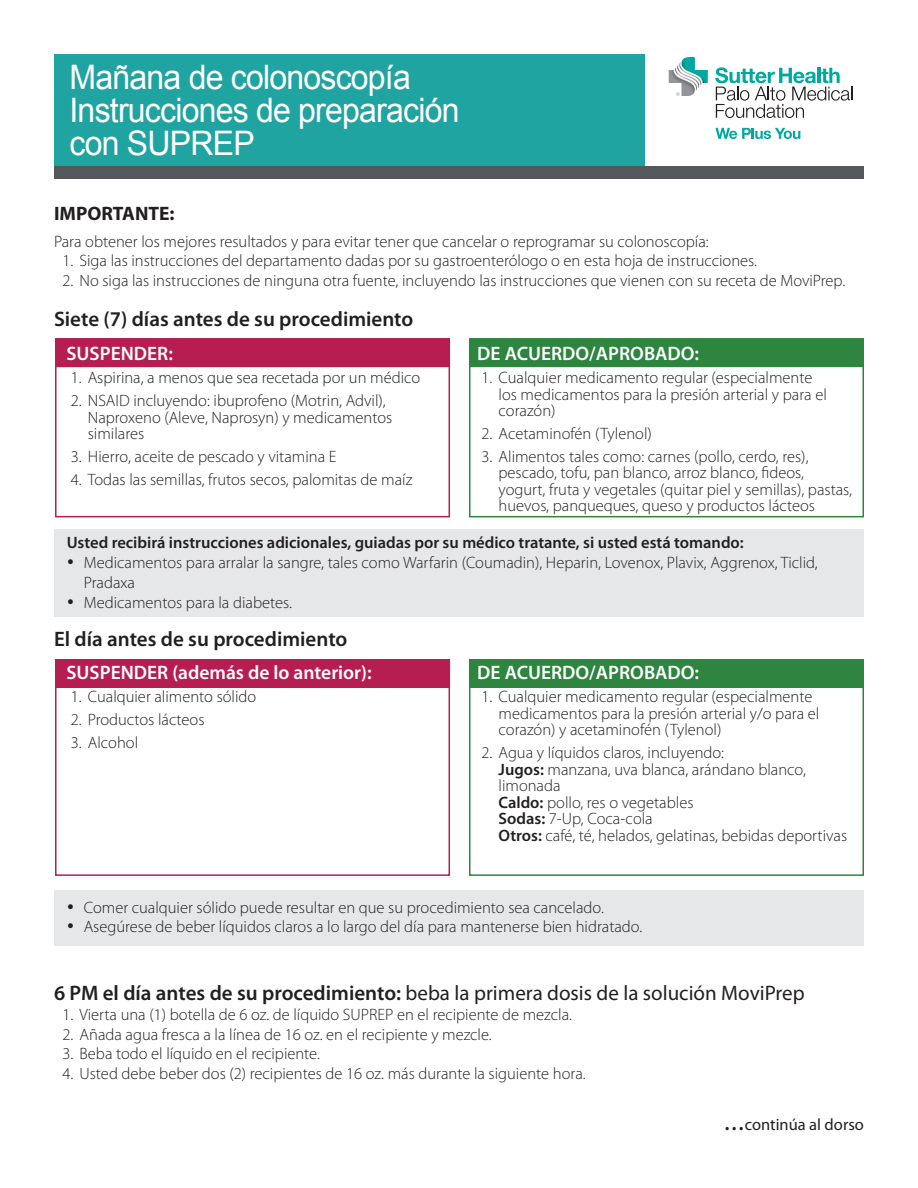
<style>
.page{position:relative;width:918px;height:1188px;background:#fff}
.page>*{position:absolute;margin:0;border:0;box-sizing:border-box;transform-origin:0 0}
.t1{font:33.75px/33px "Arial";letter-spacing:-.025em;color:#fff;scale:.95 1}
.t2{font:21px "Myriad Pro";color:#231f20}
.t3{font:600 21px "Myriad Pro";color:#231f20}
.t4{font:600 19.5px "Myriad Pro";color:#fff}
.t5{font:700 19.5px "Myriad Pro";color:#231f20}
.t6{font:300 16.5px/16.5px "Myriad Pro";color:#231f20}
.t7{font:600 16.5px "Myriad Pro";color:#231f20}
.t8{font:16.5px "Myriad Pro";color:#231f20}
.s1{font-weight:600}
.s2{font-weight:600;font-size:21px}
</style>
<div class="page">
<div style="left:54px;top:54px;width:591px;height:112px;background:#20a4a1"></div>
<div style="left:54px;top:166px;width:810px;height:13px;background:#54585a"></div>
<div style="left:55px;top:338px;width:395px;height:179px;border:2px solid #b61d51"></div>
<div style="left:469px;top:338px;width:395px;height:179px;border:2px solid #2d853f"></div>
<div style="left:55px;top:659px;width:395px;height:217px;border:2px solid #b61d51"></div>
<div style="left:469px;top:659px;width:395px;height:217px;border:2px solid #2d853f"></div>
<div style="left:54px;top:529px;width:810px;height:88px;background:#e6e7e9"></div>
<div style="left:54px;top:890px;width:810px;height:55px;background:#e6e7e9"></div>
<div style="left:55px;top:338px;width:395px;height:29px;background:#b61d51"></div>
<div style="left:469px;top:338px;width:395px;height:29px;background:#2d853f"></div>
<div style="left:55px;top:659px;width:395px;height:29px;background:#b61d51"></div>
<div style="left:469px;top:659px;width:395px;height:29px;background:#2d853f"></div>
<svg style="left:715px;top:67px;width:137px;height:51px"></svg>
<svg style="left:716px;top:128px;width:84px;height:11px"></svg>
<svg style="left:669px;top:57px;width:39px;height:39px"></svg>
<h1 class="t1" style="left:70px;top:61px;width:412px">Mañana de colonoscopía<br>Instrucciones de preparación con SUPREP</h1>
<h2 class="t5" style="left:54px;top:201px;width:122px">IMPORTANTE:</h2>
<p class="t6" style="left:54px;top:233px;width:656px">Para obtener los mejores resultados y para evitar tener que cancelar o reprogramar su colonoscopía:</p>
<p class="t6" style="left:62px;top:253px;width:696px">1. Siga las instrucciones del departamento dadas por su gastroenterólogo o en esta hoja de instrucciones.</p>
<p class="t6" style="left:62px;top:272px;width:784px">2. No siga las instrucciones de ninguna otra fuente, incluyendo las instrucciones que vienen con su receta de MoviPrep.</p>
<h2 class="t3" style="left:54px;top:305px;width:361px">Siete (7) días antes de su procedimiento</h2>
<h3 class="t4" style="left:67px;top:341px;width:108px">SUSPENDER:</h3>
<p class="t6" style="left:71px;top:369px;width:351px">1. Aspirina, a menos que sea recetada por un médico</p>
<p class="t6" style="left:88px;top:392px;width:306px;text-indent:-17px">2. NSAID incluyendo: ibuprofeno (Motrin, Advil),<br>Naproxeno (Aleve, Naprosyn) y medicamentos similares</p>
<p class="t6" style="left:71px;top:448px;width:267px">3. Hierro, aceite de pescado y vitamina E</p>
<p class="t6" style="left:71px;top:471px;width:343px">4. Todas las semillas, frutos secos, palomitas de maíz</p>
<h3 class="t4" style="left:477px;top:341px;width:223px">DE ACUERDO/APROBADO:</h3>
<p class="t6" style="left:499px;top:369px;width:330px;text-indent:-17px">1. Cualquier medicamento regular (especialmente los medicamentos para la presión arterial y para el corazón)</p>
<p class="t6" style="left:482px;top:425px;width:172px">2. Acetaminofén (Tylenol)</p>
<p class="t6" style="left:499px;top:448px;width:355px;text-indent:-17px">3. Alimentos tales como: carnes (pollo, cerdo, res), pescado, tofu, pan blanco, arroz blanco, fideos, yogurt, fruta y vegetales (quitar piel y semillas), pastas, huevos, panqueques, queso y productos lácteos</p>
<h4 class="t7" style="left:67px;top:532px;width:679px">Usted recibirá instrucciones adicionales, guiadas por su médico tratante, si usted está tomando:</h4>
<p class="t6" style="left:84px;top:553px;width:736px;line-height:19.8px;text-indent:-17px">• Medicamentos para arralar la sangre, tales como Warfarin (Coumadin), Heparin, Lovenox, Plavix, Aggrenox, Ticlid,<br>Pradaxa</p>
<p class="t6" style="left:67px;top:594px;width:227px">• Medicamentos para la diabetes.</p>
<h2 class="t3" style="left:54px;top:625px;width:295px">El día antes de su procedimiento</h2>
<h3 class="t4" style="left:67px;top:661px;width:307px">SUSPENDER (además de lo anterior):</h3>
<p class="t6" style="left:71px;top:688px;width:187px">1. Cualquier alimento sólido</p>
<p class="t6" style="left:71px;top:711px;width:135px">2. Productos lácteos</p>
<p class="t6" style="left:71px;top:734px;width:69px">3. Alcohol</p>
<h3 class="t4" style="left:477px;top:661px;width:223px">DE ACUERDO/APROBADO:</h3>
<p class="t6" style="left:499px;top:688px;width:322px;text-indent:-17px">1. Cualquier medicamento regular (especialmente medicamentos para la presión arterial y/o para el corazón) y acetaminofén (Tylenol)</p>
<p class="t6" style="left:482px;top:744px;width:244px">2. Agua y líquidos claros, incluyendo:</p>
<p class="t6" style="left:499px;top:761px;width:309px"><span class="s1">Jugos:</span> manzana, uva blanca, arándano blanco, limonada</p>
<p class="t6" style="left:499px;top:794px;width:196px"><span class="s1">Caldo:</span> pollo, res o vegetables</p>
<p class="t6" style="left:499px;top:810px;width:156px"><span class="s1">Sodas:</span> 7-Up, Coca-cola</p>
<p class="t6" style="left:499px;top:827px;width:350px"><span class="s1">Otros:</span> café, té, helados, gelatinas, bebidas deportivas</p>
<p class="t6" style="left:67px;top:899px;width:539px">• Comer cualquier sólido puede resultar en que su procedimiento sea cancelado.</p>
<p class="t6" style="left:67px;top:918px;width:577px">• Asegúrese de beber líquidos claros a lo largo del día para mantenerse bien hidratado.</p>
<h3 class="t2" style="left:54px;top:980px;width:752px"><span class="s1">6 PM el día antes de su procedimiento:</span> beba la primera dosis de la solución MoviPrep</h3>
<p class="t6" style="left:63px;top:1006px;width:511px">1. Vierta una (1) botella de 6 oz. de líquido SUPREP en el recipiente de mezcla.</p>
<p class="t6" style="left:63px;top:1026px;width:431px">2. Añada agua fresca a la línea de 16 oz. en el recipiente y mezcle.</p>
<p class="t6" style="left:63px;top:1046px;width:259px">3. Beba todo el líquido en el recipiente.</p>
<p class="t6" style="left:63px;top:1065px;width:525px">4. Usted debe beber dos (2) recipientes de 16 oz. más durante la siguiente hora.</p>
<p class="t8" style="left:724px;top:1114px;width:142px"><span class="s2">…</span>continúa al dorso</p>
</div>
